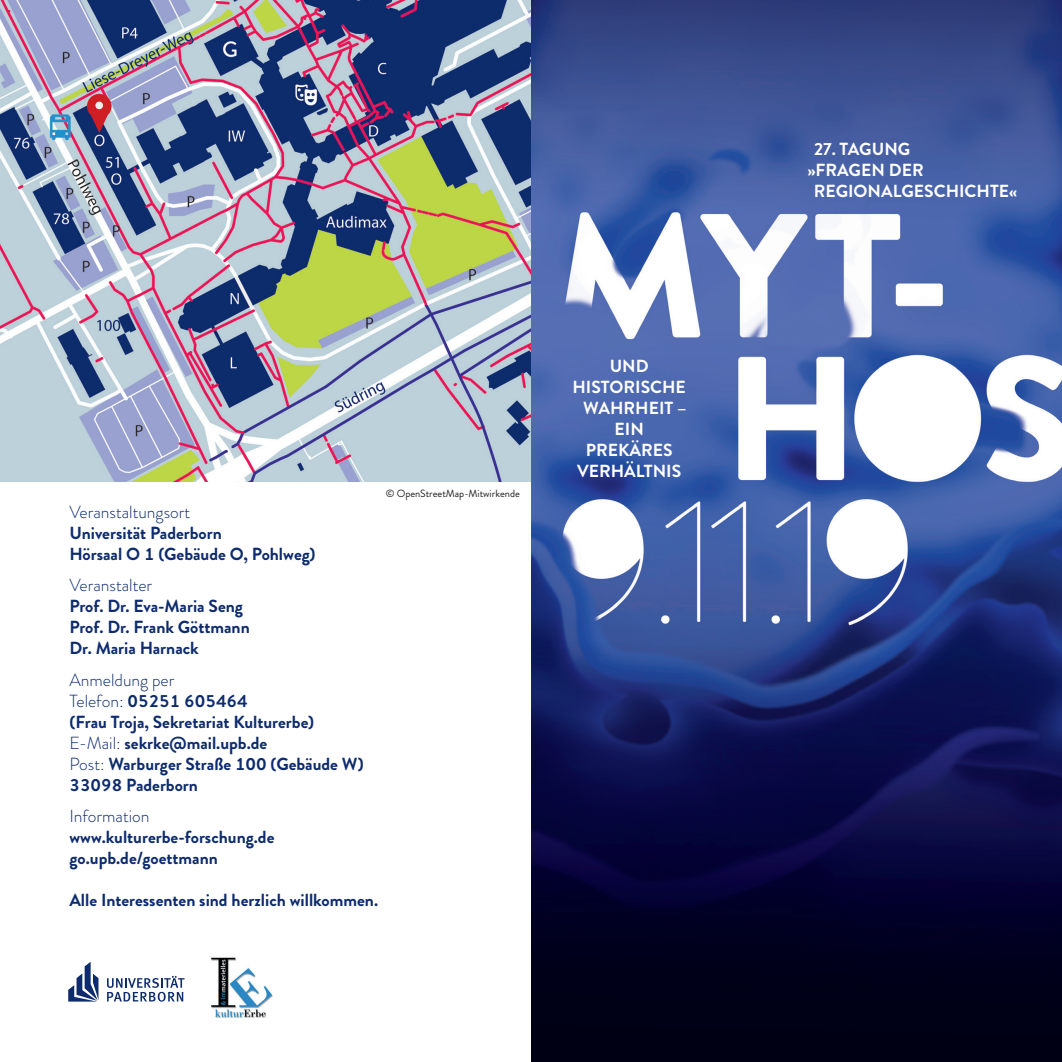
<style>
.page{position:relative;width:1062px;height:1062px;background:#fff}
.page>*{position:absolute;margin:0;border:0;box-sizing:border-box;transform-origin:0 0}
.t1{font:700 17.5px/21px "Brandon Grotesque";color:#0d2b6d}
.t2{font:700 17.5px "Brandon Grotesque";color:#fff}
.t3{font:300 17.5px "Brandon Grotesque";color:#0d2b6d}
.t4{font:10.5px "Brandon Grotesque";color:#231f20}
.s1{font-weight:300}
</style>
<div class="page">
<img style="left:211px;top:957px;width:62px;height:60px">
<img style="left:531px;top:0;width:531px;height:1062px">
<svg style="left:107px;top:975px;width:78px;height:26px"></svg>
<svg style="left:68px;top:961px;width:30px;height:40px"></svg>
<img style="left:0;top:0;width:531px;height:481px">
<p class="t3" style="left:69px;top:499px;width:122px">Veranstaltungsort</p>
<p class="t1" style="left:69px;top:522px;width:248px">Universität Paderborn<br>Hörsaal O 1 (Gebäude O, Pohlweg)</p>
<p class="t3" style="left:69px;top:573px;width:84px">Veranstalter</p>
<p class="t1" style="left:69px;top:596px;width:182px">Prof. Dr. Eva-Maria Seng<br>Prof. Dr. Frank Göttmann<br>Dr. Maria Harnack</p>
<p class="t1" style="left:69px;top:669px;width:296px"><span class="s1">Anmeldung per<br>Telefon:</span> 05251 605464<br>(Frau Troja, Sekretariat Kulturerbe)<br><span class="s1">E-Mail:</span> sekrke@mail.upb.de<br><span class="s1">Post:</span> Warburger Straße 100 (Gebäude W)<br>33098 Paderborn</p>
<p class="t3" style="left:69px;top:804px;width:82px">Information</p>
<p class="t1" style="left:69px;top:827px;width:206px">www.kulturerbe-forschung.de go.upb.de/goettmann</p>
<p class="t1" style="left:69px;top:890px;width:310px">Alle Interessenten sind herzlich willkommen.</p>
<p class="t4" style="left:386px;top:486px;width:135px">© OpenStreetMap-Mitwirkende</p>
<p class="t2" style="left:609px;top:354px;width:41px">UND</p>
<p class="t2" style="left:572px;top:375px;width:115px">HISTORISCHE</p>
<p class="t2" style="left:583px;top:396px;width:105px">WAHRHEIT –</p>
<p class="t2" style="left:614px;top:417px;width:31px">EIN</p>
<p class="t2" style="left:586px;top:438px;width:88px">PREKÄRES</p>
<p class="t2" style="left:577px;top:459px;width:106px">VERHÄLTNIS</p>
<p class="t2" style="left:814px;top:137px;width:98px">27. TAGUNG</p>
<p class="t2" style="left:807px;top:158px;width:118px">»FRAGEN DER</p>
<p class="t2" style="left:813px;top:179px;width:205px">REGIONALGESCHICHTE«</p>
</div>
